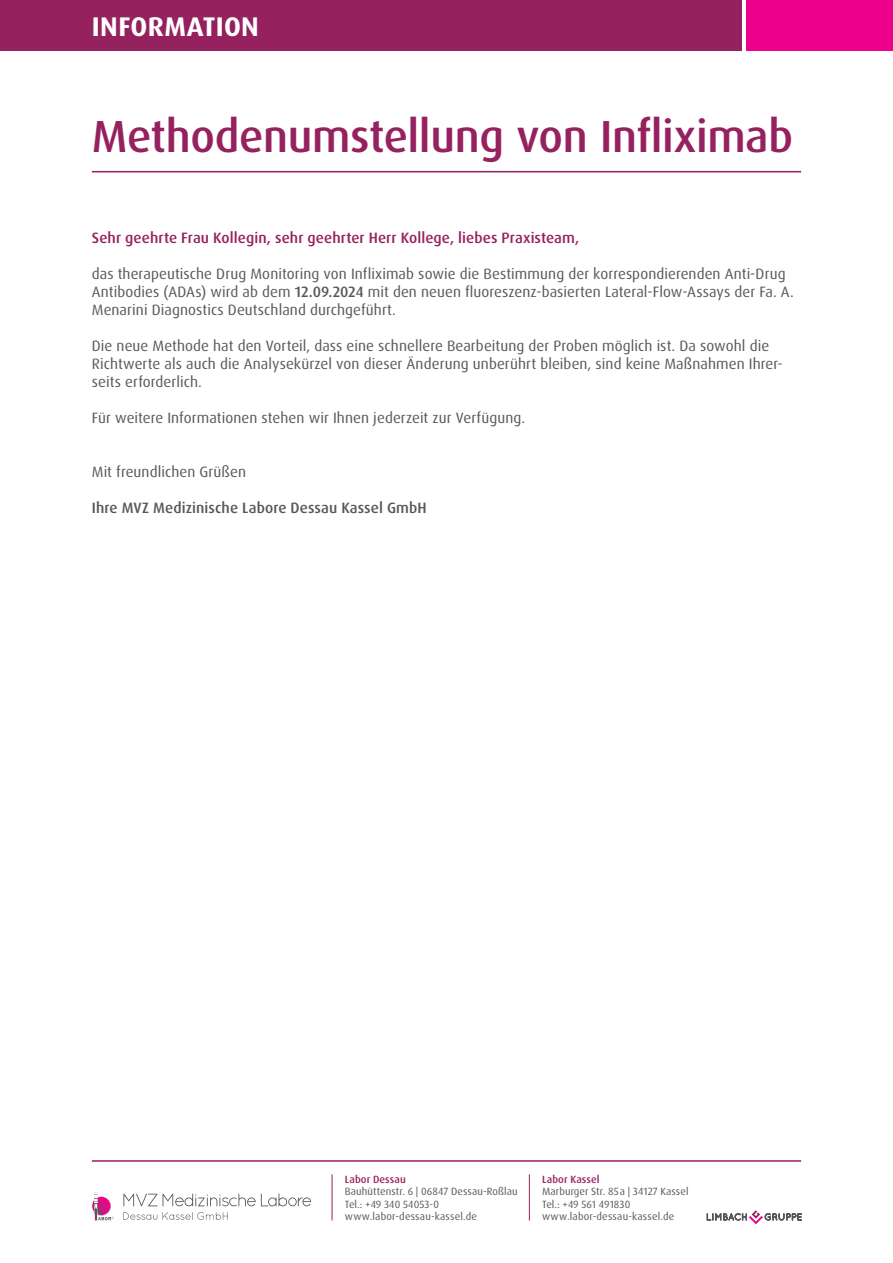
<style>
.page{position:relative;width:893px;height:1263px;background:#fff}
.page>*{position:absolute;margin:0;border:0;box-sizing:border-box;transform-origin:0 0}
.t1{font:500 45px "Dax Pro";letter-spacing:-.01em;color:#96215f}
.t2{font:700 27px "Dax Pro";letter-spacing:.01em;color:#fff}
.t3{font:15px/18px "Dax Pro";letter-spacing:.005em;color:#57585a}
.t4{font:500 15px "Dax Pro";letter-spacing:.005em;color:#96215f}
.t5{font:500 15px "Dax Pro";letter-spacing:.005em;color:#57585a}
.t6{font:10.5px/12.6px "Dax Pro";letter-spacing:.015em;color:#57585a}
.t7{font:500 10.5px "Dax Pro";letter-spacing:.01em;color:#96215f}
.s1{font-weight:500}
</style>
<div class="page">
<hr style="left:92px;top:1160px;width:709px;height:2px;background:#96215f">
<div style="left:0;top:0;width:742px;height:51px;background:#96215f"></div>
<div style="left:746px;top:0;width:147px;height:51px;background:#ed028c"></div>
<hr style="left:332px;top:1174px;width:1px;height:46px;background:#96215f">
<hr style="left:529px;top:1174px;width:1px;height:46px;background:#96215f">
<svg style="left:707px;top:1210px;width:95px;height:14px"></svg>
<svg style="left:92px;top:1192px;width:22px;height:28px"></svg>
<svg style="left:123px;top:1193px;width:188px;height:13px"></svg>
<svg style="left:123px;top:1212px;width:105px;height:8px"></svg>
<hr style="left:92px;top:171px;width:709px;height:1px;background:#96215f">
<h2 class="t2" style="left:92px;top:9px;width:168px">INFORMATION</h2>
<h1 class="t1" style="left:92px;top:108px;width:703px">Methodenumstellung von Infliximab</h1>
<p class="t4" style="left:92px;top:228px;width:489px">Sehr geehrte Frau Kollegin, sehr geehrter Herr Kollege, liebes Praxisteam,</p>
<p class="t3" style="left:92px;top:265px;width:704px">das therapeutische Drug Monitoring von Infliximab sowie die Bestimmung der korrespondierenden Anti-Drug<br>Antibodies (ADAs) wird ab dem <span class="s1">12.09.2024</span> mit den neuen fluoreszenz-basierten Lateral-Flow-Assays der Fa. A.<br>Menarini Diagnostics Deutschland durchgeführt.</p>
<p class="t3" style="left:92px;top:337px;width:692px">Die neue Methode hat den Vorteil, dass eine schnellere Bearbeitung der Proben möglich ist. Da sowohl die<br>Richtwerte als auch die Analysekürzel von dieser Änderung unberührt bleiben, sind keine Maßnahmen Ihrer&shy;seits erforderlich.</p>
<p class="t3" style="left:92px;top:409px;width:435px">Für weitere Informationen stehen wir Ihnen jederzeit zur Verfügung.</p>
<p class="t3" style="left:92px;top:463px;width:156px">Mit freundlichen Grüßen</p>
<p class="t5" style="left:92px;top:498px;width:336px">Ihre MVZ Medizinische Labore Dessau Kassel GmbH</p>
<p class="t7" style="left:345px;top:1172px;width:63px">Labor Dessau</p>
<p class="t6" style="left:345px;top:1185px;width:174px">Bauhüttenstr. 6 | 06847 Dessau-Roßlau<br>Tel.: +49 340 54053-0 www.labor-dessau-kassel.de</p>
<p class="t7" style="left:542px;top:1172px;width:59px">Labor Kassel</p>
<p class="t6" style="left:542px;top:1185px;width:148px">Marburger Str. 85a | 34127 Kassel<br>Tel.: +49 561 491830 www.labor-dessau-kassel.de</p>
</div>
